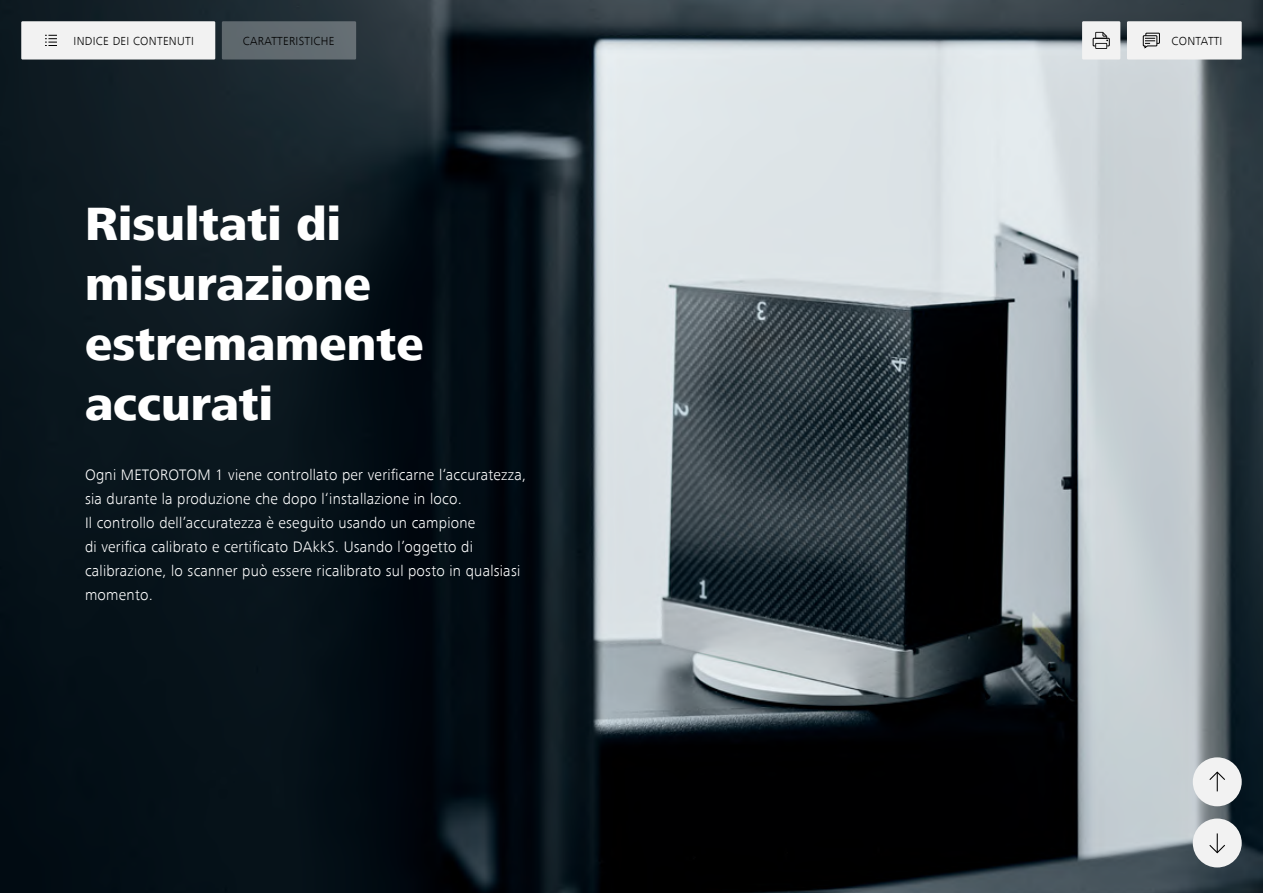
<style>
.page{position:relative;width:1263px;height:893px;background:#fff}
.page>*{position:absolute;margin:0;border:0;box-sizing:border-box;transform-origin:0 0}
.t1{font:800 48px/60px "ZEISS Frutiger Next W1 G";color:#fff}
.t2{font:300 15.6px/24px "ZEISS Frutiger Next W1 G";letter-spacing:.015em;color:#fff}
.t3{font:300 12px "ZEISS Frutiger Next W1 G";letter-spacing:.025em;color:#000}
</style>
<div class="page">
<img style="left:0;top:0;width:1263px;height:893px">
<div style="left:1193px;top:757px;width:49px;height:49px;background:#f2f2f2;border-radius:50%"></div>
<div style="left:1193px;top:818px;width:49px;height:49px;background:#f2f2f2;border-radius:50%"></div>
<svg style="left:1209px;top:771px;width:16px;height:20px"></svg>
<svg style="left:1209px;top:833px;width:16px;height:21px"></svg>
<div style="left:222px;top:21px;width:134px;height:39px;background:#616b70"></div>
<div style="left:1082px;top:21px;width:38px;height:39px;background:#f2f2f2"></div>
<div style="left:1093px;top:38px;width:17px;height:8px;border:1px solid #000"></div>
<svg style="left:1095px;top:32px;width:13px;height:17px"></svg>
<div style="left:21px;top:21px;width:194px;height:39px;background:#f2f2f2"></div>
<svg style="left:45px;top:35px;width:12px;height:11px"></svg>
<div style="left:1127px;top:21px;width:115px;height:39px;background:#f2f2f2"></div>
<svg style="left:1143px;top:32px;width:17px;height:17px"></svg>
<p class="t3" style="left:74px;top:34px;width:122px">INDICE DEI CONTENUTI</p>
<p class="t3" style="left:243px;top:34px;width:93px">CARATTERISTICHE</p>
<p class="t3" style="left:1171px;top:34px;width:52px">CONTATTI</p>
<h1 class="t1" style="left:85px;top:196px;width:340px">Risultati di misurazione estremamente accurati</h1>
<p class="t2" style="left:85px;top:463px;width:443px">Ogni METOROTOM 1 viene controllato per verificarne l‘accuratezza, sia durante la produzione che dopo l‘installazione in loco.<br>Il -controllo dell’accuratezza è eseguito usando un campione<br>di -verifica calibrato e certificato DAkkS. Usando l’oggetto di calibrazione, lo scanner può essere ricalibrato sul posto in qualsiasi momento.</p>
</div>
